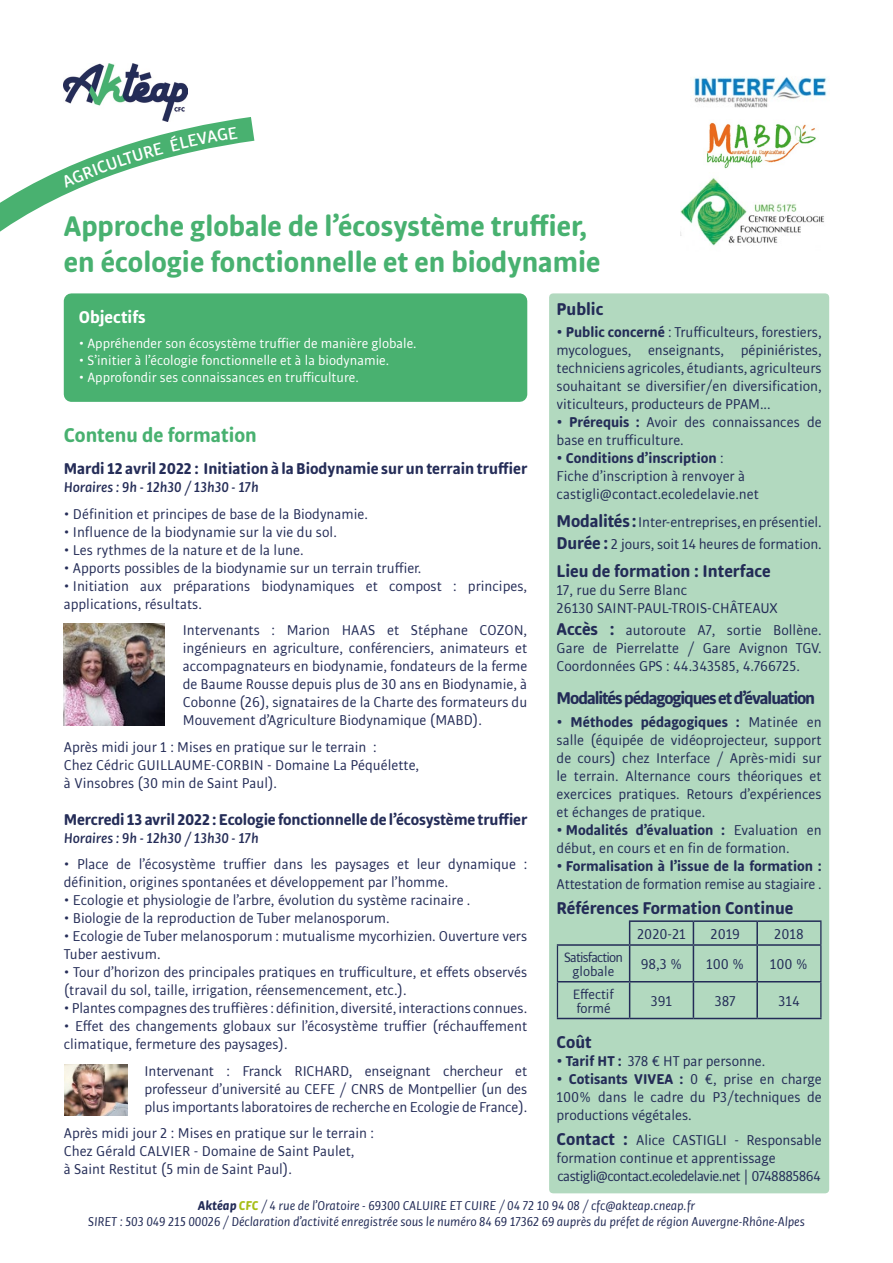
<style>
.page{position:relative;width:893px;height:1263px;background:#fff}
.page>*{position:absolute;margin:0;border:0;box-sizing:border-box;transform-origin:0 0}
.t1{font:700 30px/36px "Bulo Rounded";color:#48b170}
.t2{font:700 21px "Bulo Rounded";color:#48b170}
.t3{font:700 18px "Bulo Rounded";color:#232c57}
.t4{font:700 18px "Bulo Rounded";letter-spacing:-.06em;color:#232c57}
.t5{font:700 18px "Bulo Rounded";color:#fff}
.t6{font:700 16.5px "Bulo Rounded";letter-spacing:-.01em;color:#252d58}
.t7{font:15px/18px "Bulo Rounded";color:#252d58}
.t8{font:15px/18px "Bulo Rounded";letter-spacing:-.005em;color:#232c57}
.t9{font:italic 500 15px "Bulo Rounded";color:#252d58}
.t10{font:700 15px "Bulo Rounded";color:#232c57}
.t11{font:14.25px "Bulo Rounded";color:#fff}
.t12{font:14.25px/13.5px "Bulo Rounded";letter-spacing:-.06em;color:#252d58;text-align:center}
.t13{font:14.25px/13.5px "Bulo Rounded";letter-spacing:-.005em;color:#232c57}
.t14{font:italic 13.5px/16.2px "Bulo Rounded";color:#232c57;text-align:center}
.s1{font-weight:700}
.s2{font-weight:700;font-size:18px}
.s3{font-weight:700;color:#a7be17}
</style>
<div class="page">
<div style="left:71px;top:301px;width:449px;height:93px;background:#49b170"></div>
<div style="left:64px;top:293px;width:463px;height:109px;border:15px solid #49b170"></div>
<div style="left:553px;top:297px;width:272px;height:892px;background:#b2d9bf"></div>
<hr style="left:629px;top:920px;width:64px;height:2px;background:#232c57">
<svg style="left:629px;top:922px;width:1px;height:22px"></svg>
<hr style="left:693px;top:920px;width:64px;height:2px;background:#232c57">
<svg style="left:693px;top:922px;width:1px;height:22px"></svg>
<hr style="left:757px;top:920px;width:65px;height:2px;background:#232c57">
<hr style="left:756px;top:922px;width:2px;height:22px;background:#232c57">
<hr style="left:693px;top:944px;width:64px;height:2px;background:#232c57">
<hr style="left:757px;top:944px;width:65px;height:2px;background:#232c57">
<hr style="left:756px;top:946px;width:2px;height:35px;background:#232c57">
<hr style="left:693px;top:981px;width:64px;height:1px;background:#232c57">
<hr style="left:757px;top:981px;width:65px;height:1px;background:#232c57">
<hr style="left:756px;top:982px;width:2px;height:36px;background:#232c57">
<hr style="left:693px;top:1018px;width:64px;height:1px;background:#232c57">
<hr style="left:757px;top:1018px;width:65px;height:1px;background:#232c57">
<hr style="left:557px;top:944px;width:73px;height:2px;background:#232c57">
<hr style="left:630px;top:944px;width:63px;height:2px;background:#232c57">
<hr style="left:629px;top:946px;width:1px;height:35px;background:#232c57">
<hr style="left:693px;top:946px;width:1px;height:35px;background:#232c57">
<hr style="left:557px;top:981px;width:73px;height:1px;background:#232c57">
<hr style="left:630px;top:981px;width:63px;height:1px;background:#232c57">
<hr style="left:629px;top:982px;width:1px;height:36px;background:#232c57">
<hr style="left:693px;top:982px;width:1px;height:36px;background:#232c57">
<hr style="left:557px;top:1018px;width:73px;height:1px;background:#232c57">
<hr style="left:630px;top:1018px;width:63px;height:1px;background:#232c57">
<div style="left:549px;top:293px;width:280px;height:900px;border:8px solid #b2d9bf"></div>
<img style="left:64px;top:63px;width:123px;height:39px">
<img style="left:64px;top:624px;width:101px;height:101px">
<img style="left:706px;top:122px;width:110px;height:47px">
<img style="left:64px;top:1064px;width:64px;height:51px">
<img style="left:681px;top:178px;width:143px;height:68px">
<img style="left:694px;top:77px;width:133px;height:31px">
<svg style="left:0;top:102px;width:255px;height:130px"></svg>
<svg style="left:62px;top:142px;width:102px;height:46px"></svg>
<svg style="left:170px;top:127px;width:68px;height:24px;background:#63bc84"></svg>
<h1 class="t1" style="left:64px;top:208px;width:538px">Approche globale de l’écosystème truffier, en écologie fonctionnelle et en biodynamie</h1>
<p class="t3" style="left:557px;top:298px;width:48px">Public</p>
<p class="t8" style="left:557px;top:324px;width:267px;text-align:justify"><span class="s1">• Public concerné</span> : Trufficulteurs, forestiers, mycologues, enseignants, pépiniéristes, techniciens agricoles, étudiants, agriculteurs souhaitant se diversifier/en diversification, viticulteurs, producteurs de PPAM...</p>
<p class="t8" style="left:557px;top:414px;width:267px"><span class="s1">• Prérequis :</span> Avoir des connaissances de base en trufficulture.</p>
<p class="t8" style="left:557px;top:450px;width:204px"><span class="s1">• Conditions d’inscription</span> :<br>Fiche d’inscription à renvoyer à castigli@contact.ecoledelavie.net</p>
<p class="t8" style="left:557px;top:512px;width:267px;line-height:21.6px"><span class="s2">Modalités :</span> Inter-entreprises, en présentiel.<br><span class="s2">Durée :</span> 2 jours, soit 14 heures de formation.</p>
<p class="t3" style="left:557px;top:559px;width:216px">Lieu de formation : Interface</p>
<p class="t8" style="left:557px;top:581px;width:223px">17, rue du Serre Blanc<br>26130 SAINT-PAUL-TROIS-CHÂTEAUX</p>
<p class="t8" style="left:557px;top:621px;width:267px;text-align:justify"><span class="s2">Accès :</span> autoroute A7, sortie Bollène.<br>Gare de Pierrelatte / Gare Avignon TGV.<br>Coordonnées GPS : 44.343585, 4.766725.</p>
<p class="t4" style="left:557px;top:687px;width:260px">Modalités pédagogiques et d’évaluation</p>
<p class="t8" style="left:557px;top:713px;width:267px;text-align:justify"><span class="s1">• Méthodes pédagogiques :</span> Matinée en salle (équipée de vidéoprojecteur, support de cours) chez Interface / Après-midi sur le terrain. Alternance cours théoriques et exercices pratiques. Retours d’expériences et échanges de pratique.</p>
<p class="t8" style="left:557px;top:821px;width:267px"><span class="s1">• Modalités d’évaluation :</span> Evaluation en début, en cours et en fin de formation.</p>
<p class="t10" style="left:557px;top:856px;width:267px">• Formalisation à l’issue de la formation :</p>
<p class="t8" style="left:557px;top:875px;width:267px">Attestation de formation remise au stagiaire .</p>
<p class="t3" style="left:557px;top:897px;width:238px">Références Formation Continue</p>
<p class="t8" style="left:637px;top:925px;width:50px">2020-21</p>
<p class="t8" style="left:710px;top:925px;width:31px">2019</p>
<p class="t8" style="left:774px;top:925px;width:31px">2018</p>
<p class="t12" style="left:564px;top:951px;width:60px">Satisfaction globale</p>
<p class="t8" style="left:641px;top:955px;width:43px">98,3 %</p>
<p class="t8" style="left:706px;top:955px;width:40px">100 %</p>
<p class="t8" style="left:770px;top:955px;width:40px">100 %</p>
<p class="t13" style="left:573px;top:988px;width:43px">Effectif formé</p>
<p class="t8" style="left:651px;top:992px;width:23px">391</p>
<p class="t8" style="left:715px;top:992px;width:22px">387</p>
<p class="t8" style="left:778px;top:992px;width:23px">314</p>
<p class="t3" style="left:557px;top:1030px;width:37px">Coût</p>
<p class="t8" style="left:557px;top:1052px;width:210px"><span class="s1">• Tarif HT :</span> 378 € HT par personne.</p>
<p class="t8" style="left:557px;top:1070px;width:267px;text-align:justify"><span class="s1">• Cotisants VIVEA :</span> 0 €, prise en charge 100% dans le cadre du P3/techniques de productions végétales.</p>
<p class="t8" style="left:557px;top:1132px;width:267px"><span class="s2">Contact :</span> Alice CASTIGLI - Responsable formation continue et apprentissage castigli@contact.ecoledelavie.net | 0748885864</p>
<p class="t5" style="left:79px;top:305px;width:68px">Objectifs</p>
<p class="t11" style="left:79px;top:335px;width:339px">• Appréhender son écosystème truffier de manière globale.</p>
<p class="t11" style="left:79px;top:352px;width:312px">• S’initier à l’écologie fonctionnelle et à la biodynamie.</p>
<p class="t11" style="left:79px;top:369px;width:282px">• Approfondir ses connaissances en trufficulture.</p>
<h2 class="t2" style="left:64px;top:421px;width:195px">Contenu de formation</h2>
<p class="t6" style="left:64px;top:458px;width:465px">Mardi 12 avril 2022 : Initiation à la Biodynamie sur un terrain truffier</p>
<p class="t9" style="left:64px;top:478px;width:196px">Horaires : 9h - 12h30 / 13h30 - 17h</p>
<p class="t7" style="left:64px;top:505px;width:306px">• Définition et principes de base de la Biodynamie.</p>
<p class="t7" style="left:64px;top:523px;width:275px">• Influence de la biodynamie sur la vie du sol.</p>
<p class="t7" style="left:64px;top:541px;width:241px">• Les rythmes de la nature et de la lune.</p>
<p class="t7" style="left:64px;top:559px;width:359px">• Apports possibles de la biodynamie sur un terrain truffier.</p>
<p class="t7" style="left:64px;top:577px;width:465px">• Initiation aux préparations biodynamiques et compost : principes, applications, résultats.</p>
<p class="t7" style="left:183px;top:622px;width:346px;text-align:justify">Intervenants : Marion HAAS et Stéphane COZON, ingénieurs en agriculture, conférenciers, animateurs et accompagnateurs en biodynamie, fondateurs de la ferme de Baume Rousse depuis plus de 30 ans en Biodynamie, à Cobonne (26), signataires de la Charte des formateurs du Mouvement d’Agriculture Biodynamique (MABD).</p>
<p class="t7" style="left:64px;top:738px;width:357px">Après midi jour 1 : Mises en pratique sur le terrain :<br>Chez Cédric GUILLAUME-CORBIN - Domaine La Péquélette, à Vinsobres (30 min de Saint Paul).</p>
<p class="t6" style="left:64px;top:809px;width:465px">Mercredi 13 avril 2022 : Ecologie fonctionnelle de l’écosystème truffier</p>
<p class="t9" style="left:64px;top:828px;width:196px">Horaires : 9h - 12h30 / 13h30 - 17h</p>
<p class="t7" style="left:64px;top:855px;width:465px">• Place de l’écosystème truffier dans les paysages et leur dynamique : définition, origines spontanées et développement par l’homme.</p>
<p class="t7" style="left:64px;top:891px;width:408px">• Ecologie et physiologie de l’arbre, évolution du système racinaire .</p>
<p class="t7" style="left:64px;top:909px;width:327px">• Biologie de la reproduction de Tuber melanosporum.</p>
<p class="t7" style="left:64px;top:927px;width:465px">• Ecologie de Tuber melanosporum : mutualisme mycorhizien. Ouverture vers<br>Tuber aestivum.</p>
<p class="t7" style="left:64px;top:963px;width:465px">• Tour d’horizon des principales pratiques en trufficulture, et effets observés (travail du sol, taille, irrigation, réensemencement, etc.).</p>
<p class="t7" style="left:64px;top:999px;width:465px">• Plantes compagnes des truffières : définition, diversité, interactions connues.</p>
<p class="t7" style="left:64px;top:1017px;width:465px">• Effet des changements globaux sur l’écosystème truffier (réchauffement climatique, fermeture des paysages).</p>
<p class="t7" style="left:145px;top:1062px;width:384px;text-align:justify">Intervenant : Franck RICHARD, enseignant chercheur et professeur d’université au CEFE / CNRS de Montpellier (un des plus importants laboratoires de recherche en Ecologie de France).</p>
<p class="t7" style="left:64px;top:1124px;width:312px">Après midi jour 2 : Mises en pratique sur le terrain :<br>Chez Gérald CALVIER - Domaine de Saint Paulet,<br>à Saint Restitut (5 min de Saint Paul).</p>
<p class="t14" style="left:88px;top:1197px;width:718px"><span class="s1">Aktéap</span> <span class="s3">CFC</span> / 4 rue de l’Oratoire - 69300 CALUIRE ET CUIRE / 04 72 10 94 08 / cfc@akteap.cneap.fr<br>SIRET : 503 049 215 00026 / Déclaration d’activité enregistrée sous le numéro 84 69 17362 69 auprès du préfet de région Auvergne-Rhône-Alpes</p>
</div>
